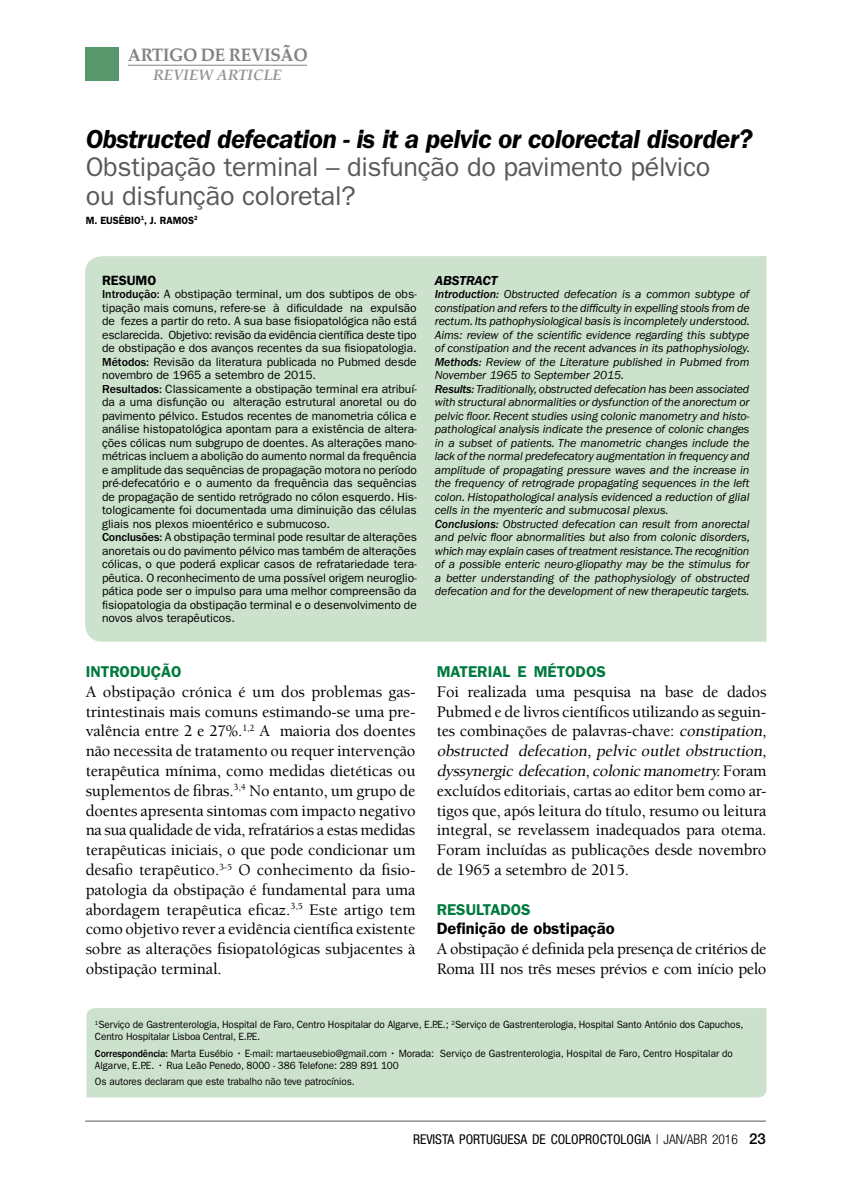
<style>
.page{position:relative;width:851px;height:1191px;background:#fff}
.page>*{position:absolute;margin:0;border:0;box-sizing:border-box;transform-origin:0 0}
.t1{font:27px/28.5px "Franklin Gothic LT";letter-spacing:-.01em;color:#58595b}
.t2{font:italic 600 27px "Franklin Gothic LT";letter-spacing:-.025em;color:#000}
.t3{font:700 18px "Palatino";letter-spacing:-.02em;color:#808285;scale:.95 1}
.t4{font:500 16.5px/19.8px "Berkeley";letter-spacing:-.01em;color:#000}
.t5{font:600 16.5px "Franklin Gothic LT";color:#000}
.t6{font:600 15.75px "Franklin Gothic LT";color:#00793f}
.t7{font:italic 700 15px "Palatino";color:#939598}
.t8{font:condensed 13.5px "Helvetica Neue";color:#000}
.t9{font:italic 600 13.5px "Franklin Gothic LT";letter-spacing:-.005em;color:#000}
.t10{font:600 13.5px "Franklin Gothic LT";letter-spacing:-.005em;color:#000}
.t11{font:12px/13.5px "Franklin Gothic LT";letter-spacing:-.005em;color:#000}
.t12{font:italic 12px/13.5px "Franklin Gothic LT";letter-spacing:-.005em;color:#000}
.t13{font:10.5px/12px "Franklin Gothic LT";letter-spacing:-.01em;color:#000;scale:.95 1}
.t14{font:600 10.5px "Franklin Gothic LT";color:#000;scale:.95 1}
.s1{font-weight:500}
.s2{font-style:italic}
.s3{font-weight:300}
.s4{font-weight:500;font-stretch:normal;font-size:15px}
</style>
<div class="page">
<hr style="left:85px;top:1120px;width:680px;height:1px;background:#58595b">
<div style="left:85px;top:47px;width:33px;height:33px;background:#58986c"></div>
<hr style="left:128px;top:65px;width:179px;height:1px;background:#808285">
<div style="left:85px;top:256px;width:681px;height:386px;background:#cce2cd"></div>
<div style="left:86px;top:1008px;width:680px;height:89px;background:#cce2cd"></div>
<h2 class="t3" style="left:128px;top:39px;width:191px">ARTIGO DE REVISÃO</h2>
<p class="t7" style="left:153px;top:62px;width:130px">REVIEW ARTICLE</p>
<h1 class="t2" style="left:86px;top:124px;width:668px">Obstructed defecation - is it a pelvic or colorectal disorder?</h1>
<h1 class="t1" style="left:86px;top:153px;width:626px">Obstipação terminal – disfunção do pavimento pélvico ou disfunção coloretal?</h1>
<p class="t14" style="left:86px;top:214px;width:119px">M. EUSÉBIO<sup>1</sup>, J. RAMOS<sup>2</sup></p>
<p class="t10" style="left:102px;top:272px;width:56px">RESUMO</p>
<p class="t11" style="left:102px;top:287px;width:316px"><span class="s1">Introdução:</span> A obstipação terminal, um dos subtipos de obs&shy;tipação mais comuns, refere-se à dificuldade na expulsão de fezes a partir do reto. A sua base fisiopatológica não está esclarecida. Objetivo: revisão da evidência científica deste tipo de obstipação e dos avanços recentes da sua fisiopatologia.<br><span class="s1">Métodos:</span> Revisão da literatura publicada no Pubmed desde novembro de 1965 a setembro de 2015.<br><span class="s1">Resultados:</span> Classicamente a obstipação terminal era atribuí&shy;da a uma disfunção ou alteração estrutural anoretal ou do pavimento pélvico. Estudos recentes de manometria cólica e análise histopatológica apontam para a existência de altera&shy;ções cólicas num subgrupo de doentes. As alterações mano&shy;métricas incluem a abolição do aumento normal da frequência e amplitude das sequências de propagação motora no período pré-defecatório e o aumento da frequência das sequências de propagação de sentido retrógrado no cólon esquerdo. His&shy;tologicamente foi documentada uma diminuição das células gliais nos plexos mioentérico e submucoso.<br><span class="s1">Conclusões:</span> A obstipação terminal pode resultar de alterações anoretais ou do pavimento pélvico mas também de alterações cólicas, o que poderá explicar casos de refratariedade tera&shy;pêutica. O reconhecimento de uma possível origem neuroglio&shy;pática pode ser o impulso para uma melhor compreensão da fisiopatologia da obstipação terminal e o desenvolvimento de novos alvos terapêuticos.</p>
<h3 class="t6" style="left:86px;top:662px;width:97px">INTRODUÇÃO</h3>
<p class="t4" style="left:86px;top:682px;width:331px;text-align:justify">A obstipação crónica é um dos problemas gas&shy;trintestinais mais comuns estimando-se uma pre&shy;valência entre 2 e 27%.<sup>1,2</sup> A maioria dos doentes não necessita de tratamento ou requer intervenção terapêutica mínima, como medidas dietéticas ou suplementos de fibras.<sup>3,4</sup> No entanto, um grupo de doentes apresenta sintomas com impacto negativo na sua qualidade de vida, refratários a estas medidas terapêuticas iniciais, o que pode condicionar um desafio terapêutico.<sup>3-5</sup> O conhecimento da fisio&shy;patologia da obstipação é fundamental para uma abordagem terapêutica eficaz.<sup>3,5</sup> Este artigo tem como objetivo rever a evidência científica existente sobre as alterações fisiopatológicas subjacentes à obstipação terminal.</p>
<p class="t9" style="left:435px;top:273px;width:64px">ABSTRACT</p>
<p class="t12" style="left:435px;top:288px;width:317px"><span class="s1">Introduction:</span> Obstructed defecation is a common subtype of constipation and refers to the difficulty in expelling stools from de rectum. Its pathophysiological basis is incompletely understood.<br>Aims: review of the scientific evidence regarding this subtype of constipation and the recent advances in its pathophysiology.<br><span class="s1">Methods:</span> Review of the Literature published in Pubmed from November 1965 to September 2015.<br><span class="s1">Results:</span> Traditionally, obstructed defecation has been associated with structural abnormalities or dysfunction of the anorectum or pelvic floor. Recent studies using colonic manometry and histo&shy;pathological analysis indicate the presence of colonic changes in a subset of patients. The manometric changes include the lack of the normal predefecatory augmentation in frequency and amplitude of propagating pressure waves and the increase in the frequency of retrograde propagating sequences in the left colon. Histopathological analysis evidenced a reduction of glial cells in the myenteric and submucosal plexus.<br><span class="s1">Conclusions:</span> Obstructed defecation can result from anorectal and pelvic floor abnormalities but also from colonic disorders, which may explain cases of treatment resistance. The recognition of a possible enteric neuro-gliopathy may be the stimulus for a better understanding of the pathophysiology of obstructed defecation and for the development of new therapeutic targets.</p>
<h3 class="t6" style="left:436px;top:662px;width:171px">MATERIAL E MÉTODOS</h3>
<p class="t4" style="left:436px;top:682px;width:334px">Foi realizada uma pesquisa na base de dados Pubmed e de livros científicos utilizando as seguin&shy;tes combinações de palavras-chave: <span class="s2">constipation, obstructed defecation, pelvic outlet obstruction, dyssynergic defecation,colonic manometry.</span>F o r a m excluídos editoriais, cartas ao editor bem como ar&shy;tigos que, após leitura do título, resumo ou leitura integral, se revelassem inadequados para otema.<br>Foram incluídas as publicações desde novembro de 1965 a setembro de 2015.</p>
<h3 class="t6" style="left:436px;top:900px;width:95px">RESULTADOS</h3>
<h3 class="t5" style="left:436px;top:919px;width:179px">Definição de obstipação</h3>
<h3 class="t4" style="left:436px;top:939px;width:331px">A obstipação é definida pela presença de critérios de<br>Roma III nos três meses prévios e com início pelo</h3>
<p class="t13" style="left:95px;top:1019px;width:684px"><sup>1</sup>Serviço de Gastrenterologia, Hospital de Faro, Centro Hospitalar do Algarve, E.P.E.; <sup>2</sup>Serviço de Gastrenterologia, Hospital Santo António dos Capuchos,<br>Centro Hospitalar Lisboa Central, E.P.E.</p>
<p class="t13" style="left:95px;top:1047px;width:673px"><span class="s1">Correspondência:</span> Marta Eusébio • E-mail: martaeusebio@gmail.com • Morada: Serviço de Gastrenterologia, Hospital de Faro, Centro Hospitalar do<br>Algarve, E.P.E. • Rua Leão Penedo, 8000 - 386 Telefone: 289 891 100</p>
<p class="t13" style="left:95px;top:1075px;width:275px">Os autores declaram que este trabalho não teve patrocínios.</p>
<p class="t8" style="left:413px;top:1131px;width:354px">REVISTA PORTUGUESA DE COLOPROCTOLOGIA <span class="s3">| JAN/ABR 2016</span> <span class="s4">23</span></p>
</div>
